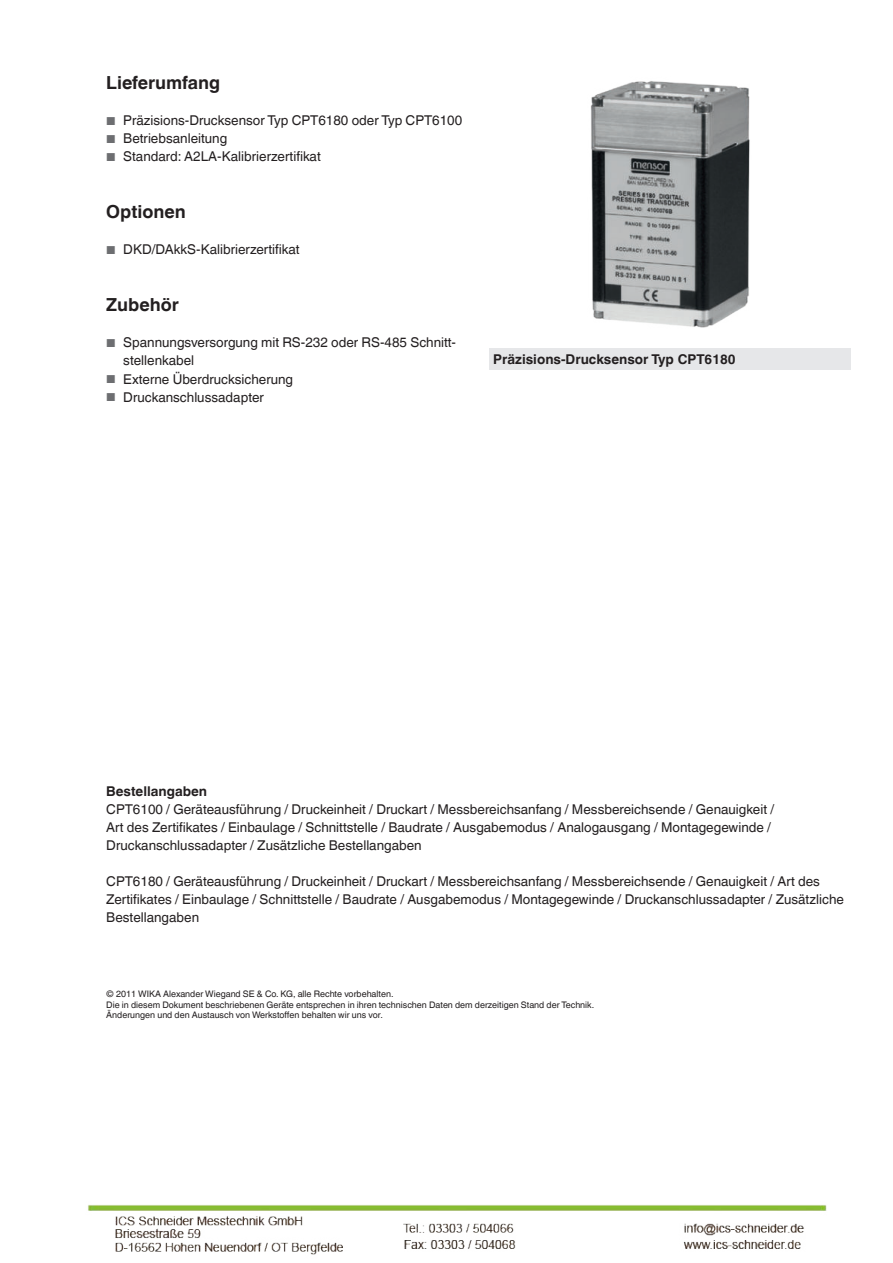
<style>
.page{position:relative;width:893px;height:1263px;background:#fff}
.page>*{position:absolute;margin:0;border:0;box-sizing:border-box;transform-origin:0 0}
.t1{font:700 18px "Helvetica World";color:#231f20}
.t2{font:13.5px/18px "Helvetica World";color:#231f20}
.t3{font:700 13.5px "Helvetica World";color:#231f20}
.t4{font:9px/10.5px "Helvetica World";color:#231f20}
.s1{font-size:11.55px;color:#6d6e71}
</style>
<div class="page">
<div style="left:489px;top:349px;width:361px;height:21px;background:#e6e7e9"></div>
<img style="left:590px;top:81px;width:160px;height:247px">
<img style="left:88px;top:1205px;width:739px;height:50px">
<h1 class="t1" style="left:106px;top:76px;width:115px">Lieferumfang</h1>
<p class="t2" style="left:106px;top:113px;width:357px"><span class="s1">■</span> Präzisions-Drucksensor Typ CPT6180 oder Typ CPT6100</p>
<p class="t2" style="left:106px;top:131px;width:122px"><span class="s1">■</span> Betriebsanleitung</p>
<p class="t2" style="left:106px;top:148px;width:216px"><span class="s1">■</span> Standard: A2LA-Kalibrierzertifikat</p>
<h1 class="t1" style="left:106px;top:205px;width:81px">Optionen</h1>
<p class="t2" style="left:106px;top:241px;width:195px"><span class="s1">■</span> DKD/DAkkS-Kalibrierzertifikat</p>
<h1 class="t1" style="left:106px;top:298px;width:74px">Zubehör</h1>
<p class="t2" style="left:123px;top:335px;width:334px;text-indent:-17px"><span class="s1">■</span> Spannungsversorgung mit RS-232 oder RS-485 Schnitt&shy;stellenkabel</p>
<p class="t2" style="left:106px;top:370px;width:188px"><span class="s1">■</span> Externe Überdrucksicherung</p>
<p class="t2" style="left:106px;top:389px;width:159px"><span class="s1">■</span> Druckanschlussadapter</p>
<p class="t3" style="left:493px;top:354px;width:244px">Präzisions-Drucksensor Typ CPT6180</p>
<p class="t3" style="left:106px;top:786px;width:102px">Bestellangaben</p>
<p class="t2" style="left:106px;top:802px;width:669px">CPT6100 / Geräteausführung / Druckeinheit / Druckart / Messbereichsanfang / Messbereichsende / Genauigkeit /<br>Art des Zertifikates / Einbaulage / Schnittstelle / Baudrate / Ausgabemodus / Analogausgang / Montagegewinde /<br>Druckanschlussadapter / Zusätzliche Bestellangaben</p>
<p class="t2" style="left:106px;top:874px;width:739px">CPT6180 / Geräteausführung / Druckeinheit / Druckart / Messbereichsanfang / Messbereichsende / Genauigkeit / Art des<br>Zertifikates / Einbaulage / Schnittstelle / Baudrate / Ausgabemodus / Montagegewinde / Druckanschlussadapter / Zusätzliche<br>Bestellangaben</p>
<p class="t4" style="left:106px;top:990px;width:489px">© 2011 WIKA Alexander Wiegand SE &amp; Co. KG, alle Rechte vorbehalten.<br>Die in diesem Dokument beschriebenen Geräte entsprechen in ihren technischen Daten dem derzeitigen Stand der Technik.<br>Änderungen und den Austausch von Werkstoffen behalten wir uns vor.</p>
</div>
